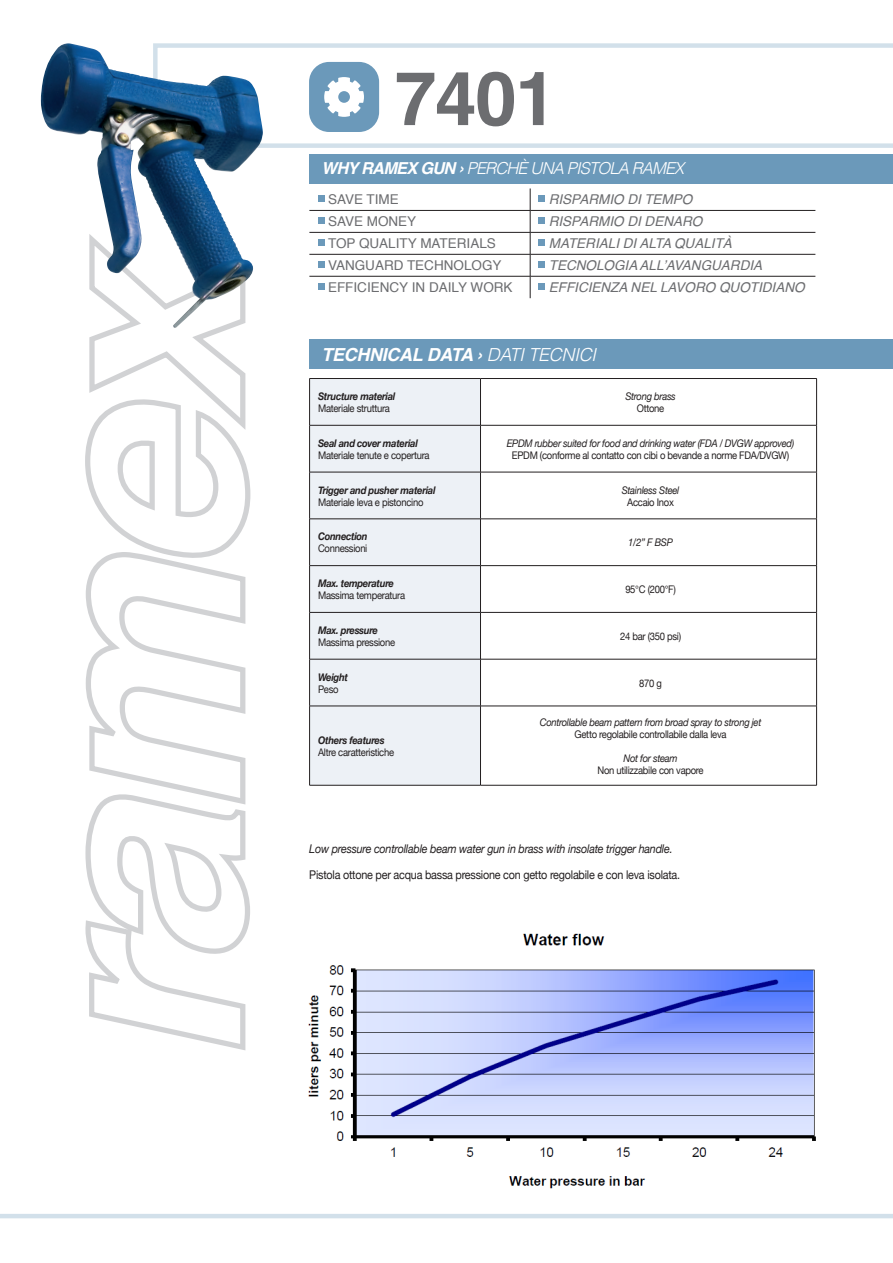
<style>
.page{position:relative;width:893px;height:1263px;background:#fff}
.page>*{position:absolute;margin:0;border:0;box-sizing:border-box;transform-origin:0 0}
.t1{font:700 74.85px "Helvetica";color:#6c6d70}
.t2{font:italic 700 18px "Helvetica";letter-spacing:-.02em;color:#fff}
.t3{font:italic 300 16.5px "Helvetica";letter-spacing:-.05em;color:#fff}
.t4{font:italic 13.5px "Helvetica";color:#6c6d70}
.t5{font:13.5px "Helvetica";color:#6c6d70}
.t6{font:12px "Helvetica Neue";letter-spacing:-.02em;color:#231f20;scale:.9 1}
.t7{font:italic 12px "Helvetica Neue";letter-spacing:-.02em;color:#231f20;scale:.9 1}
.t8{font:10.5px "Helvetica Neue";letter-spacing:-.03em;color:#231f20;scale:.9 1}
.t9{font:italic 10.5px "Helvetica Neue";letter-spacing:-.03em;color:#231f20;scale:.9 1}
.t10{font:italic 700 10.5px "Helvetica Neue";letter-spacing:-.03em;color:#231f20;scale:.9 1}
.s1{font-weight:700}
.s2{font-weight:300}
</style>
<div class="page">
<svg style="left:85px;top:228px;width:168px;height:822px"></svg>
<svg style="left:153px;top:43px;width:740px;height:105px"></svg>
<div style="left:309px;top:154px;width:584px;height:30px;background:#6b99ba"></div>
<hr style="left:309px;top:210px;width:221px;height:1px;background:#231f20">
<hr style="left:530px;top:210px;width:285px;height:1px;background:#231f20">
<hr style="left:309px;top:232px;width:221px;height:1px;background:#231f20">
<hr style="left:530px;top:232px;width:285px;height:1px;background:#231f20">
<hr style="left:309px;top:254px;width:221px;height:1px;background:#231f20">
<hr style="left:530px;top:254px;width:285px;height:1px;background:#231f20">
<hr style="left:309px;top:276px;width:221px;height:1px;background:#231f20">
<hr style="left:530px;top:276px;width:285px;height:1px;background:#231f20">
<svg style="left:530px;top:188px;width:1px;height:110px"></svg>
<svg style="left:318px;top:195px;width:6px;height:6px"></svg>
<svg style="left:539px;top:195px;width:6px;height:6px"></svg>
<svg style="left:318px;top:217px;width:6px;height:6px"></svg>
<svg style="left:539px;top:217px;width:6px;height:6px"></svg>
<svg style="left:318px;top:239px;width:6px;height:6px"></svg>
<svg style="left:539px;top:239px;width:6px;height:6px"></svg>
<svg style="left:318px;top:261px;width:6px;height:6px"></svg>
<svg style="left:539px;top:261px;width:6px;height:6px"></svg>
<svg style="left:318px;top:283px;width:6px;height:6px"></svg>
<svg style="left:539px;top:283px;width:6px;height:6px"></svg>
<div style="left:309px;top:339px;width:584px;height:30px;background:#6b99ba"></div>
<div style="left:310px;top:379px;width:170px;height:406px;background:#edf1f6"></div>
<svg style="left:481px;top:424px;width:335px;height:361px"></svg>
<hr style="left:309px;top:378px;width:171px;height:1px;background:#231f20">
<hr style="left:309px;top:379px;width:1px;height:46px;background:#231f20">
<hr style="left:480px;top:378px;width:337px;height:1px;background:#231f20">
<hr style="left:480px;top:379px;width:1px;height:46px;background:#231f20">
<hr style="left:816px;top:379px;width:1px;height:46px;background:#231f20">
<hr style="left:309px;top:425px;width:171px;height:1px;background:#231f20">
<hr style="left:309px;top:425px;width:1px;height:47px;background:#231f20">
<hr style="left:480px;top:425px;width:337px;height:1px;background:#231f20">
<hr style="left:480px;top:425px;width:1px;height:47px;background:#231f20">
<hr style="left:816px;top:425px;width:1px;height:47px;background:#231f20">
<hr style="left:309px;top:472px;width:171px;height:1px;background:#231f20">
<hr style="left:309px;top:472px;width:1px;height:47px;background:#231f20">
<hr style="left:480px;top:472px;width:337px;height:1px;background:#231f20">
<hr style="left:480px;top:472px;width:1px;height:47px;background:#231f20">
<hr style="left:816px;top:472px;width:1px;height:47px;background:#231f20">
<hr style="left:309px;top:519px;width:171px;height:1px;background:#231f20">
<hr style="left:309px;top:519px;width:1px;height:46px;background:#231f20">
<hr style="left:480px;top:519px;width:337px;height:1px;background:#231f20">
<hr style="left:480px;top:519px;width:1px;height:46px;background:#231f20">
<hr style="left:816px;top:519px;width:1px;height:46px;background:#231f20">
<hr style="left:309px;top:565px;width:171px;height:1px;background:#231f20">
<hr style="left:309px;top:566px;width:1px;height:46px;background:#231f20">
<hr style="left:480px;top:565px;width:337px;height:1px;background:#231f20">
<hr style="left:480px;top:566px;width:1px;height:46px;background:#231f20">
<hr style="left:816px;top:566px;width:1px;height:46px;background:#231f20">
<hr style="left:309px;top:612px;width:171px;height:1px;background:#231f20">
<hr style="left:309px;top:613px;width:1px;height:46px;background:#231f20">
<hr style="left:480px;top:612px;width:337px;height:1px;background:#231f20">
<hr style="left:480px;top:613px;width:1px;height:46px;background:#231f20">
<hr style="left:816px;top:613px;width:1px;height:46px;background:#231f20">
<hr style="left:309px;top:659px;width:171px;height:1px;background:#231f20">
<hr style="left:309px;top:659px;width:1px;height:47px;background:#231f20">
<hr style="left:480px;top:659px;width:337px;height:1px;background:#231f20">
<hr style="left:480px;top:659px;width:1px;height:47px;background:#231f20">
<hr style="left:816px;top:659px;width:1px;height:47px;background:#231f20">
<hr style="left:309px;top:706px;width:171px;height:1px;background:#231f20">
<hr style="left:309px;top:706px;width:1px;height:79px;background:#231f20">
<hr style="left:480px;top:706px;width:337px;height:1px;background:#231f20">
<hr style="left:480px;top:706px;width:1px;height:79px;background:#231f20">
<hr style="left:816px;top:706px;width:1px;height:79px;background:#231f20">
<hr style="left:309px;top:785px;width:171px;height:1px;background:#231f20">
<hr style="left:480px;top:785px;width:337px;height:1px;background:#231f20">
<div style="left:309px;top:62px;width:70px;height:70px;background:#6b99ba;border-radius:20px"></div>
<svg style="left:324px;top:77px;width:40px;height:40px"></svg>
<img style="left:41px;top:49px;width:143px;height:224px">
<hr style="left:0;top:1214px;width:893px;height:4px;background:#d2e0ea">
<img style="left:308px;top:933px;width:508px;height:256px">
<h1 class="t1" style="left:395px;top:38px;width:163px">7401</h1>
<h3 class="t3" style="left:322px;top:156px;width:364px"><span class="s1">WHY RAMEX GUN ›</span> PERCHÈ UNA PISTOLA RAMEX</h3>
<p class="t5" style="left:328px;top:189px;width:72px">SAVE TIME</p>
<p class="t4" style="left:549px;top:189px;width:145px">RISPARMIO DI TEMPO</p>
<p class="t5" style="left:328px;top:211px;width:90px">SAVE MONEY</p>
<p class="t4" style="left:549px;top:211px;width:155px">RISPARMIO DI DENARO</p>
<p class="t5" style="left:328px;top:233px;width:169px">TOP QUALITY MATERIALS</p>
<p class="t4" style="left:549px;top:233px;width:185px">MATERIALI DI ALTA QUALITÀ</p>
<p class="t5" style="left:328px;top:255px;width:175px">VANGUARD TECHNOLOGY</p>
<p class="t4" style="left:549px;top:255px;width:215px">TECNOLOGIA ALL’AVANGUARDIA</p>
<p class="t5" style="left:328px;top:277px;width:186px">EFFICIENCY IN DAILY WORK</p>
<p class="t4" style="left:549px;top:277px;width:257px">EFFICIENZA NEL LAVORO QUOTIDIANO</p>
<h2 class="t2" style="left:322px;top:339px;width:276px">TECHNICAL DATA › <span class="s2">DATI TECNICI</span></h2>
<p class="t10" style="left:318px;top:388px;width:87px">Structure material</p>
<p class="t8" style="left:318px;top:401px;width:81px">Materiale struttura</p>
<p class="t9" style="left:625px;top:389px;width:58px">Strong brass</p>
<p class="t8" style="left:637px;top:401px;width:32px">Ottone</p>
<p class="t10" style="left:318px;top:435px;width:112px">Seal and cover material</p>
<p class="t8" style="left:318px;top:447px;width:125px">Materiale tenute e copertura</p>
<p class="t9" style="left:507px;top:435px;width:321px">EPDM rubber suited for food and drinking water (FDA / DVGW approved)</p>
<p class="t8" style="left:512px;top:447px;width:309px">EPDM (conforme al contatto con cibi o bevande a norme FDA/DVGW)</p>
<p class="t10" style="left:318px;top:482px;width:132px">Trigger and pusher material</p>
<p class="t8" style="left:318px;top:494px;width:119px">Materiale leva e pistoncino</p>
<p class="t9" style="left:622px;top:482px;width:66px">Stainless Steel</p>
<p class="t8" style="left:627px;top:494px;width:53px">Accaio Inox</p>
<p class="t10" style="left:318px;top:528px;width:57px">Connection</p>
<p class="t8" style="left:318px;top:541px;width:56px">Connessioni</p>
<p class="t9" style="left:628px;top:535px;width:51px">1/2” F BSP</p>
<p class="t10" style="left:318px;top:575px;width:86px">Max. temperature</p>
<p class="t8" style="left:318px;top:588px;width:98px">Massima temperatura</p>
<p class="t8" style="left:625px;top:582px;width:58px">95°C (200°F)</p>
<p class="t10" style="left:318px;top:622px;width:68px">Max. pressure</p>
<p class="t8" style="left:318px;top:635px;width:87px">Massima pressione</p>
<p class="t8" style="left:620px;top:628px;width:69px">24 bar (350 psi)</p>
<p class="t10" style="left:318px;top:669px;width:35px">Weight</p>
<p class="t8" style="left:318px;top:681px;width:24px">Peso</p>
<p class="t8" style="left:639px;top:675px;width:27px">870 g</p>
<p class="t10" style="left:318px;top:732px;width:75px">Others features</p>
<p class="t8" style="left:318px;top:744px;width:86px">Altre caratteristiche</p>
<p class="t9" style="left:540px;top:714px;width:248px">Controllable beam pattern from broad spray to strong jet</p>
<p class="t8" style="left:575px;top:726px;width:170px">Getto regolabile controllabile dalla leva</p>
<p class="t9" style="left:624px;top:750px;width:61px">Not for steam</p>
<p class="t8" style="left:597px;top:762px;width:119px">Non utilizzabile con vapore</p>
<p class="t7" style="left:309px;top:840px;width:405px">Low pressure controllable beam water gun in brass with insolate trigger handle.</p>
<p class="t6" style="left:309px;top:866px;width:414px">Pistola ottone per acqua bassa pressione con getto regolabile e con leva isolata.</p>
</div>
